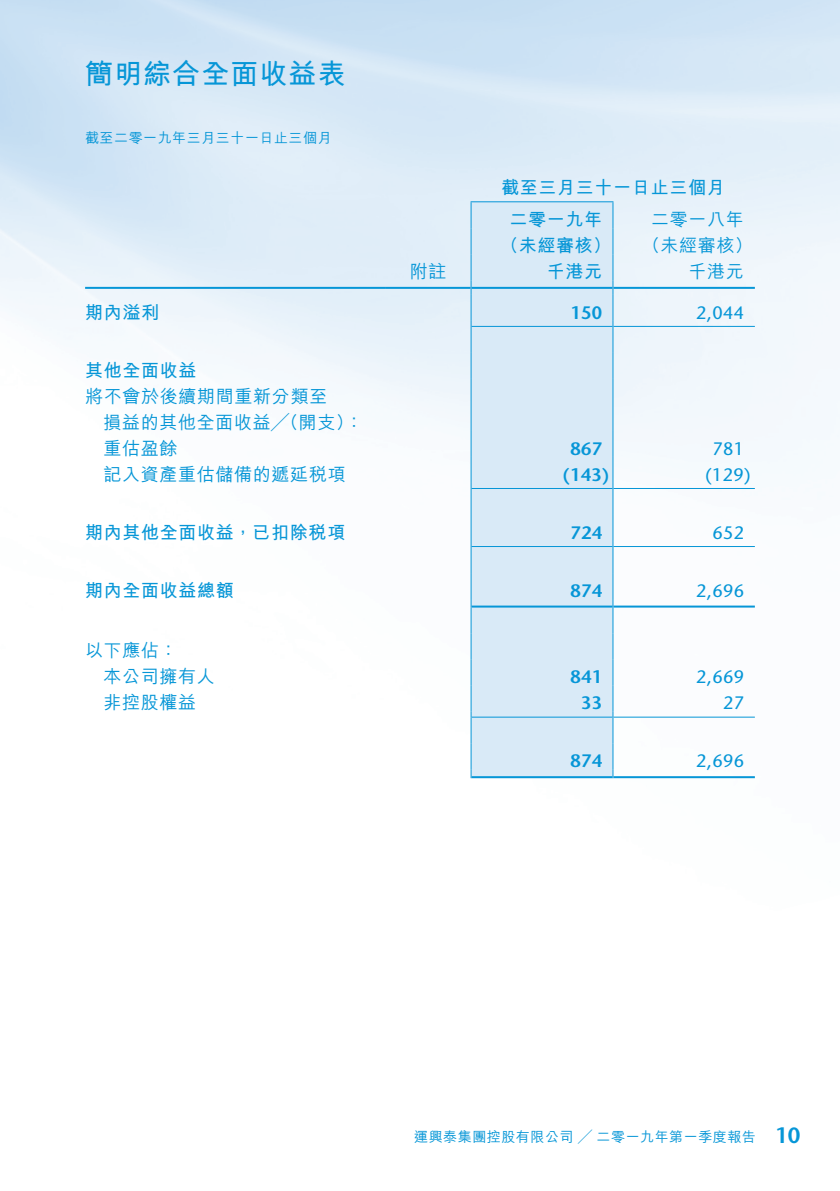
<style>
.page{position:relative;width:840px;height:1191px;background:#fff}
.page>*{position:absolute;margin:0;border:0;box-sizing:border-box;transform-origin:0 0}
.t1{font:700 28px "M Hei HK";letter-spacing:.035em;color:#0696d7}
.t2{font:600 22px "Stone Sans Std";color:#0696d7}
._50_Table_txt{font:500 18px "M Hei HK";letter-spacing:.035em;color:#0696d7}
._50_Table_txt-2{font:700 18px "M Hei HK";letter-spacing:.035em;color:#0696d7}
._50_Table_txt-3{font:500 18px "Stone Sans Std";letter-spacing:.015em;color:#0696d7}
._50_Table_txt-4{font:600 18px "Stone Sans Std";letter-spacing:.015em;color:#0696d7}
.t3{font:500 14px "M Hei HK";letter-spacing:.035em;color:#0696d7}
</style>
<div class="page">
<img style="left:0;top:0;width:839px;height:779px">
<div style="left:471px;top:202px;width:141px;height:574px;background:#d9eaf7"></div>
<hr style="left:470px;top:201px;width:143px;height:1px;background:#0696d7">
<svg style="left:470px;top:202px;width:1px;height:177px"></svg>
<svg style="left:612px;top:202px;width:1px;height:177px"></svg>
<hr style="left:470px;top:379px;width:1px;height:52px;background:#0696d7">
<hr style="left:612px;top:379px;width:1px;height:52px;background:#0696d7">
<svg style="left:470px;top:431px;width:1px;height:347px"></svg>
<svg style="left:612px;top:431px;width:1px;height:347px"></svg>
<hr style="left:85px;top:287px;width:300px;height:2px;background:#0696d7">
<hr style="left:385px;top:287px;width:85px;height:2px;background:#0696d7">
<hr style="left:471px;top:287px;width:141px;height:2px;background:#0696d7">
<hr style="left:613px;top:287px;width:141px;height:2px;background:#0696d7">
<hr style="left:471px;top:326px;width:141px;height:1px;background:#0696d7">
<hr style="left:613px;top:326px;width:141px;height:1px;background:#0696d7">
<hr style="left:471px;top:488px;width:141px;height:1px;background:#0696d7">
<hr style="left:613px;top:488px;width:141px;height:1px;background:#0696d7">
<hr style="left:471px;top:546px;width:141px;height:1px;background:#0696d7">
<hr style="left:613px;top:546px;width:141px;height:1px;background:#0696d7">
<hr style="left:471px;top:605px;width:141px;height:2px;background:#0696d7">
<hr style="left:613px;top:605px;width:141px;height:2px;background:#0696d7">
<hr style="left:471px;top:716px;width:141px;height:1px;background:#0696d7">
<hr style="left:613px;top:716px;width:141px;height:1px;background:#0696d7">
<hr style="left:471px;top:776px;width:141px;height:2px;background:#0696d7">
<hr style="left:613px;top:776px;width:141px;height:2px;background:#0696d7">
<p class="t1" style="left:85px;top:54px;width:262px">簡明綜合全面收益表</p>
<p class="t3" style="left:85px;top:127px;width:248px">截至二零一九年三月三十一日止三個月</p>
<p class="_50_Table_txt-2" style="left:85px;top:299px;width:75px">期內溢利</p>
<p class="_50_Table_txt-2" style="left:85px;top:357px;width:113px">其他全面收益</p>
<p class="_50_Table_txt" style="left:85px;top:383px;width:243px">將不會於後續期間重新分類至</p>
<p class="_50_Table_txt" style="left:103px;top:409px;width:261px">損益的其他全面收益╱（開支：(</p>
<p class="_50_Table_txt" style="left:103px;top:435px;width:75px">重估盈餘</p>
<p class="_50_Table_txt" style="left:103px;top:461px;width:243px">記入資產重估儲備的遞延稅項</p>
<p class="_50_Table_txt-2" style="left:85px;top:519px;width:261px">期內其他全面收益，已扣除稅項</p>
<p class="_50_Table_txt-2" style="left:85px;top:577px;width:150px">期內全面收益總額</p>
<p class="_50_Table_txt" style="left:85px;top:637px;width:94px">以下應佔：</p>
<p class="_50_Table_txt" style="left:103px;top:663px;width:113px">本公司擁有人</p>
<p class="_50_Table_txt" style="left:103px;top:689px;width:94px">非控股權益</p>
<p class="_50_Table_txt" style="left:409px;top:258px;width:38px">附註</p>
<p class="_50_Table_txt-2" style="left:501px;top:174px;width:225px">截至三月三十一日止三個月</p>
<p class="_50_Table_txt" style="left:650px;top:206px;width:94px">二零一八年</p>
<p class="_50_Table_txt-2" style="left:509px;top:206px;width:94px">二零一九年</p>
<p class="_50_Table_txt-2" style="left:500px;top:232px;width:112px">（未經審核）</p>
<p class="_50_Table_txt" style="left:642px;top:232px;width:112px">（未經審核(</p>
<p class="_50_Table_txt-2" style="left:546px;top:258px;width:57px">千港元</p>
<p class="_50_Table_txt" style="left:688px;top:258px;width:57px">千港元</p>
<p class="_50_Table_txt-4" style="left:570px;top:301px;width:33px">150</p>
<p class="_50_Table_txt-3" style="left:695px;top:301px;width:49px">2,044</p>
<p class="_50_Table_txt-4" style="left:570px;top:437px;width:33px">867</p>
<p class="_50_Table_txt-3" style="left:712px;top:438px;width:33px">781</p>
<p class="_50_Table_txt-4" style="left:562px;top:463px;width:48px">)143(</p>
<p class="_50_Table_txt-3" style="left:705px;top:464px;width:46px">)129(</p>
<p class="_50_Table_txt-4" style="left:570px;top:521px;width:33px">724</p>
<p class="_50_Table_txt-3" style="left:712px;top:522px;width:33px">652</p>
<p class="_50_Table_txt-4" style="left:570px;top:579px;width:33px">874</p>
<p class="_50_Table_txt-3" style="left:695px;top:580px;width:49px">2,696</p>
<p class="_50_Table_txt-4" style="left:570px;top:666px;width:33px">841</p>
<p class="_50_Table_txt-3" style="left:695px;top:666px;width:49px">2,669</p>
<p class="_50_Table_txt-4" style="left:580px;top:692px;width:22px">33</p>
<p class="_50_Table_txt-3" style="left:722px;top:692px;width:22px">27</p>
<p class="_50_Table_txt-4" style="left:570px;top:750px;width:33px">874</p>
<p class="_50_Table_txt-3" style="left:695px;top:750px;width:49px">2,696</p>
<p class="t3" style="left:414px;top:1126px;width:343px">運興泰集團控股有限公司 ╱ 二零一九年第一季度報告</p>
<p class="t2" style="left:774px;top:1121px;width:27px">10</p>
</div>
